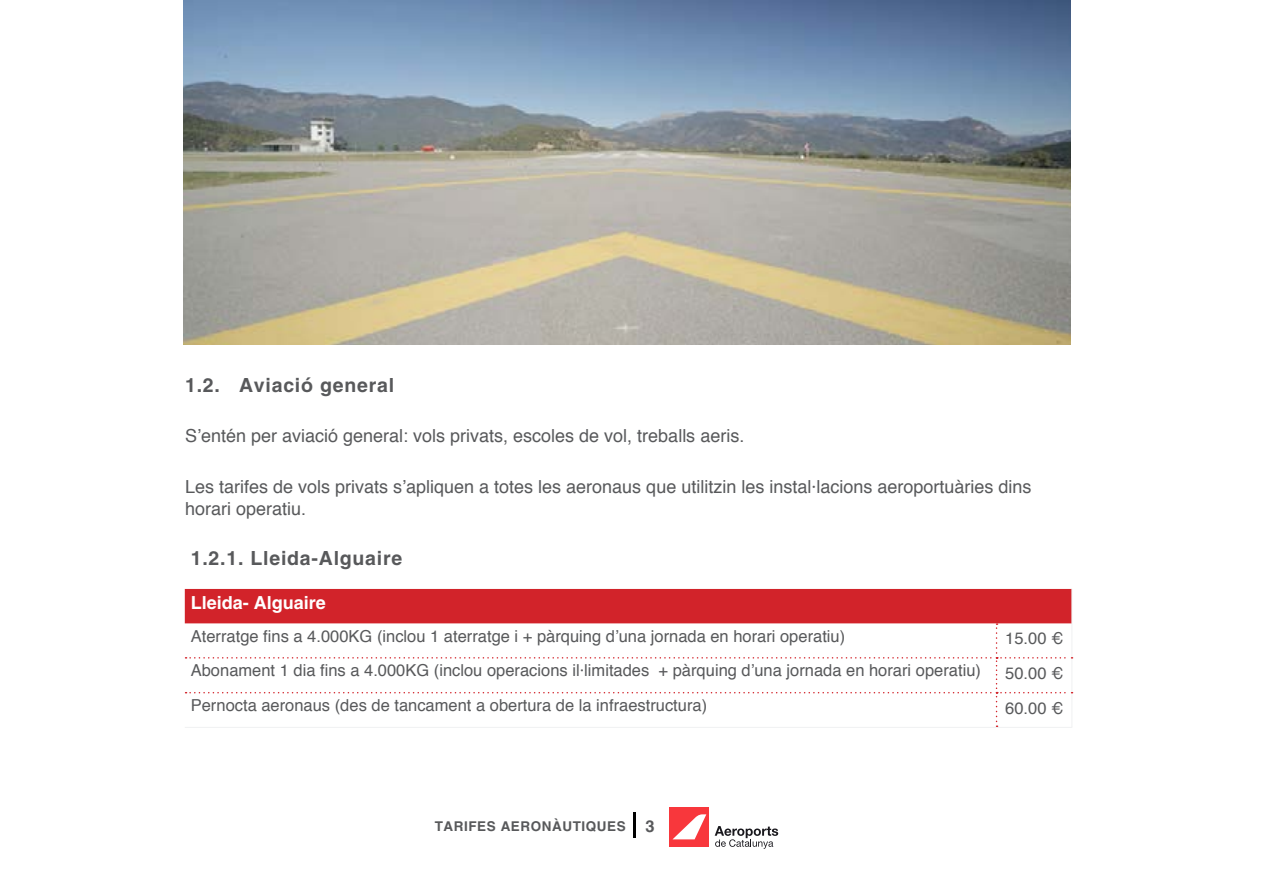
<style>
.page{position:relative;width:1263px;height:893px;background:#fff}
.page>*{position:absolute;margin:0;border:0;box-sizing:border-box;transform-origin:0 0}
.t1{font:700 19.5px "Helvetica";letter-spacing:.04em;color:#58595b}
.t2{font:18px/21.6px "Helvetica";color:#58595b}
.t3{font:700 18px "Helvetica";color:#fff}
.t4{font:16.5px "Helvetica";color:#58595b}
.t5{font:700 13.5px "Helvetica";letter-spacing:.04em;color:#58595b}
.s1{font-size:16.5px}
</style>
<div class="page">
<hr style="left:996px;top:727px;width:76px;height:1px;background:#f0f1f2">
<hr style="left:185px;top:727px;width:811px;height:1px;background:#f0f1f2">
<svg style="left:185px;top:589px;width:887px;height:138px"></svg>
<img style="left:184px;top:0;width:886px;height:344px">
<hr style="left:633px;top:812px;width:3px;height:26px;background:#000">
<div style="left:670px;top:807px;width:39px;height:40px;background:#f8373c"></div>
<svg style="left:673px;top:814px;width:33px;height:25px"></svg>
<svg style="left:715px;top:826px;width:63px;height:23px"></svg>
<p class="t1" style="left:185px;top:374px;width:211px">1.2. Aviació general</p>
<p class="t2" style="left:185px;top:425px;width:561px">S’entén per aviació general: vols privats, escoles de vol, treballs aeris.</p>
<p class="t2" style="left:185px;top:477px;width:848px">Les tarifes de vols privats s’apliquen a totes les aeronaus que utilitzin les instal·lacions aeroportuàries dins horari operatiu.</p>
<p class="t1" style="left:191px;top:547px;width:213px">1.2.1. Lleida-Alguaire</p>
<p class="t3" style="left:191px;top:591px;width:137px">Lleida- Alguaire</p>
<p class="t4" style="left:191px;top:623px;width:656px">Aterratge fins a 4.000KG (inclou 1 aterratge i + pàrquing d’una jornada en horari operatiu)</p>
<p class="t4" style="left:1005px;top:626px;width:60px">15.00 €</p>
<p class="t4" style="left:191px;top:658px;width:792px">Abonament 1 dia fins a 4.000KG (inclou operacions il·limitades + pàrquing d’una jornada en horari operatiu)</p>
<p class="t4" style="left:1005px;top:660px;width:60px">50.00 €</p>
<p class="t4" style="left:191px;top:693px;width:518px">Pernocta aeronaus (des de tancament a obertura de la infraestructura)</p>
<p class="t4" style="left:1005px;top:695px;width:60px">60.00 €</p>
<p class="t5" style="left:435px;top:818px;width:221px">TARIFES AERONÀUTIQUES <span class="s1">3</span></p>
</div>
